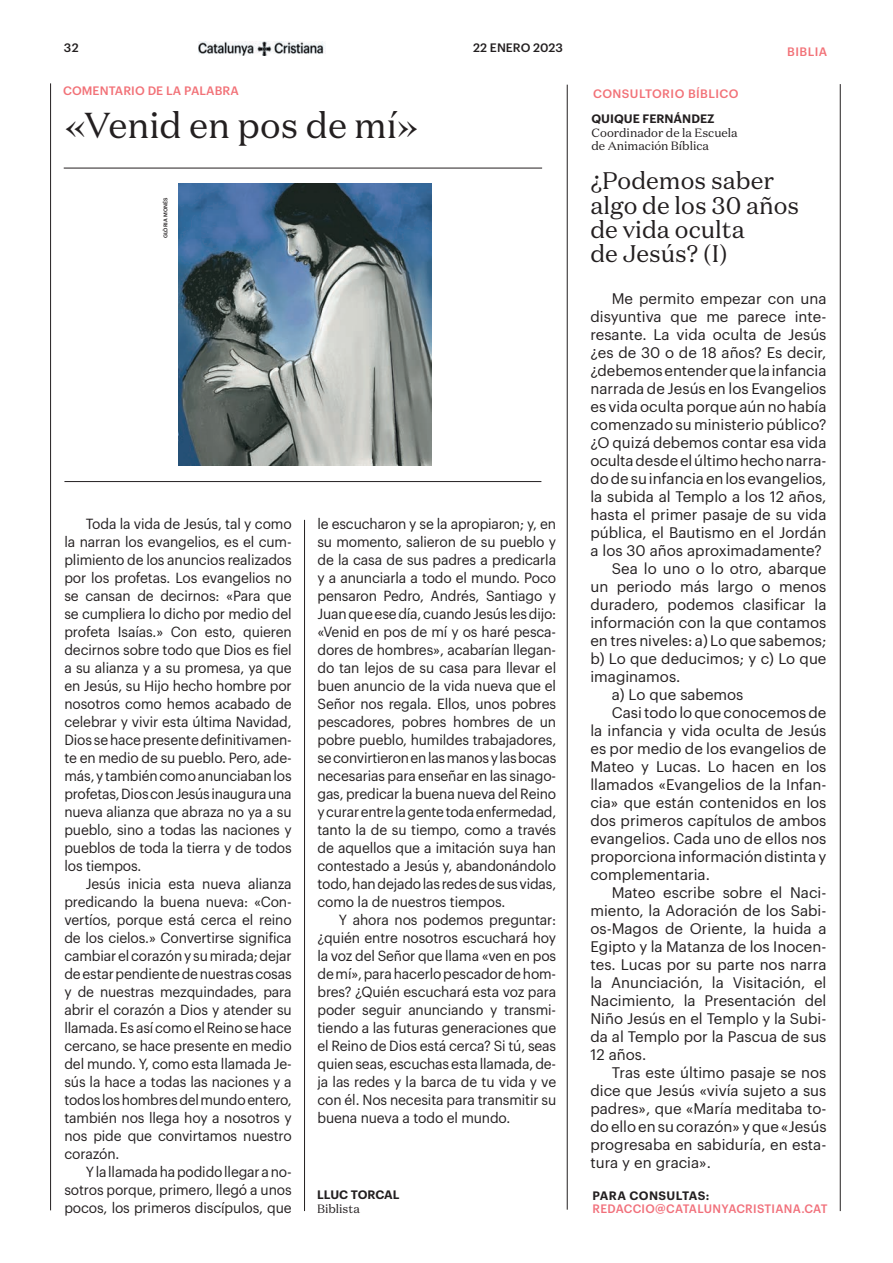
<style>
.page{position:relative;width:893px;height:1263px;background:#fff}
.page>*{position:absolute;margin:0;border:0;box-sizing:border-box;transform-origin:0 0}
.t1{font:36px "Domaine Text";color:#231f20}
.t2{font:24px/24px "Domaine Text";color:#231f20}
.t3{font:15px "Graphik";color:#231f20}
.t4{font:14.4px/18px "Graphik";letter-spacing:-.01em;color:#231f20;text-align:justify;scale:.96 1}
.t5{font:12px/13.5px "Domaine Text";color:#231f20}
.t6{font:500 12px "Graphik";letter-spacing:.02em;color:#f27278}
.t7{font:500 12px "Graphik";letter-spacing:.03em;color:#f1707b}
.t8{font:600 12px "Graphik";color:#231f20}
.t9{font:600 12px "Graphik";letter-spacing:.035em;color:#231f20}
.t10{font:500 12px "Graphik";color:#231f20}
.t11{font:500 5.25px "Graphik";color:#231f20}
</style>
<div class="page">
<img style="left:198px;top:42px;width:126px;height:13px">
<hr style="left:840px;top:84px;width:1px;height:1127px;background:#231f20">
<hr style="left:50px;top:83px;width:1px;height:1127px;background:#231f20">
<hr style="left:567px;top:85px;width:1px;height:1125px;background:#231f20">
<hr style="left:304px;top:520px;width:1px;height:691px;background:#231f20">
<hr style="left:64px;top:481px;width:477px;height:1px;background:#231f20">
<hr style="left:64px;top:168px;width:478px;height:1px;background:#231f20">
<img style="left:179px;top:183px;width:252px;height:283px">
<p class="t10" style="left:64px;top:39px;width:16px">32</p>
<p class="t10" style="left:473px;top:38px;width:91px">22 ENERO 2023</p>
<p class="t6" style="left:787px;top:42px;width:41px">BIBLIA</p>
<p class="t6" style="left:63px;top:81px;width:177px">COMENTARIO DE LA PALABRA</p>
<p class="t6" style="left:593px;top:84px;width:147px">CONSULTORIO BÍBLICO</p>
<h1 class="t1" style="left:64px;top:103px;width:357px">«Venid en pos de mí»</h1>
<p class="t11" style="left:162px;top:238px;width:42px;rotate:-90deg">GLÒRIA MONÉS</p>
<p class="t4" style="left:64px;top:513px;width:238px;text-indent:21px">Toda la vida de Jesús, tal y como la narran los evangelios, es el cum&shy;plimiento de los anuncios realizados por los profetas. Los evangelios no se cansan de decirnos: «Para que se cumpliera lo dicho por medio del profeta Isaías.» Con esto, quieren decirnos sobre todo que Dios es fiel a su alianza y a su promesa, ya que en Jesús, su Hijo hecho hombre por nosotros como hemos acabado de celebrar y vivir esta última Navidad, Dios se hace presente definitivamen&shy;te en medio de su pueblo. Pero, ade&shy;más, y también como anunciaban los profetas, Dios con Jesús inaugura una nueva alianza que abraza no ya a su pueblo, sino a todas las naciones y pueblos de toda la tierra y de todos los tiempos.</p>
<p class="t4" style="left:64px;top:873px;width:238px;text-indent:21px">Jesús inicia esta nueva alianza predicando la buena nueva: «Con&shy;vertíos, porque está cerca el reino de los cielos.» Convertirse significa cambiar el corazón y su mirada; dejar de estar pendiente de nuestras cosas y de nuestras mezquindades, para abrir el corazón a Dios y atender su llamada. Es así como el Reino se hace cercano, se hace presente en medio del mundo. Y, como esta llamada Je&shy;sús la hace a todas las naciones y a todos los hombres del mundo entero, también nos llega hoy a nosotros y nos pide que convirtamos nuestro corazón.</p>
<p class="t4" style="left:64px;top:1161px;width:238px;text-indent:21px">Y la llamada ha podido llegar a no&shy;sotros porque, primero, llegó a unos pocos, los primeros discípulos, que</p>
<p class="t4" style="left:317px;top:513px;width:250px">le escucharon y se la apropiaron; y, en su momento, salieron de su pueblo y de la casa de sus padres a predicarla y a anunciarla a todo el mundo. Poco pensaron Pedro, Andrés, Santiago y Juan que ese día, cuando Jesús les dijo: «Venid en pos de mí y os haré pesca&shy;dores de hombres», acabarían llegan&shy;do tan lejos de su casa para llevar el buen anuncio de la vida nueva que el Señor nos regala. Ellos, unos pobres pescadores, pobres hombres de un pobre pueblo, humildes trabajadores, se convirtieron en las manos y las bocas necesarias para enseñar en las sinago&shy;gas, predicar la buena nueva del Reino y curar entre la gente toda enfermedad, tanto la de su tiempo, como a través de aquellos que a imitación suya han contestado a Jesús y, abandonándolo todo, han dejado las redes de sus vidas, como la de nuestros tiempos.</p>
<p class="t4" style="left:317px;top:909px;width:250px;text-indent:21px">Y ahora nos podemos preguntar: ¿quién entre nosotros escuchará hoy la voz del Señor que llama «ven en pos de mí», para hacerlo pescador de hom&shy;bres? ¿Quién escuchará esta voz para poder seguir anunciando y transmi&shy;tiendo a las futuras generaciones que el Reino de Dios está cerca? Si tú, seas quien seas, escuchas esta llamada, de&shy;ja las redes y la barca de tu vida y ve con él. Nos necesita para transmitir su buena nueva a todo el mundo.</p>
<p class="t8" style="left:317px;top:1185px;width:84px">LLUC TORCAL</p>
<p class="t5" style="left:317px;top:1201px;width:44px">Biblista</p>
<p class="t8" style="left:591px;top:110px;width:125px">QUIQUE FERNÁNDEZ</p>
<p class="t5" style="left:591px;top:126px;width:148px">Coordinador de la Escuela de Animación Bíblica</p>
<h2 class="t2" style="left:590px;top:169px;width:210px">¿Podemos saber algo de los 30 años de vida oculta<br>de Jesús? (I)</h2>
<p class="t3" style="left:612px;top:287px;width:216px">Me permito empezar con una</p>
<p class="t3" style="left:590px;top:305px;width:237px">disyuntiva que me parece inte-</p>
<p class="t3" style="left:590px;top:323px;width:238px">resante. La vida oculta de Jesús</p>
<p class="t3" style="left:590px;top:341px;width:238px">¿es de 30 o de 18 años? Es decir,</p>
<p class="t3" style="left:590px;top:359px;width:237px">¿debemos entender que la infancia</p>
<p class="t3" style="left:590px;top:377px;width:237px">narrada de Jesús en los Evangelios</p>
<p class="t3" style="left:590px;top:395px;width:237px">es vida oculta porque aún no había</p>
<p class="t3" style="left:590px;top:413px;width:237px">comenzado su ministerio público?</p>
<p class="t3" style="left:590px;top:431px;width:237px">¿O quizá debemos contar esa vida</p>
<p class="t3" style="left:590px;top:449px;width:238px">oculta desde el último hecho narra-</p>
<p class="t3" style="left:590px;top:467px;width:238px">do de su infancia en los evangelios,</p>
<p class="t3" style="left:590px;top:485px;width:237px">la subida al Templo a los 12 años,</p>
<p class="t3" style="left:590px;top:503px;width:238px">hasta el primer pasaje de su vida</p>
<p class="t3" style="left:590px;top:521px;width:237px">pública, el Bautismo en el Jordán</p>
<p class="t3" style="left:590px;top:539px;width:233px">a los 30 años aproximadamente?</p>
<p class="t3" style="left:612px;top:557px;width:216px">Sea lo uno o lo otro, abarque</p>
<p class="t3" style="left:590px;top:575px;width:237px">un periodo más largo o menos</p>
<p class="t3" style="left:590px;top:593px;width:237px">duradero, podemos clasificar la</p>
<p class="t3" style="left:590px;top:611px;width:238px">información con la que contamos</p>
<p class="t3" style="left:590px;top:629px;width:238px">en tres niveles: a) Lo que sabemos;</p>
<p class="t3" style="left:590px;top:647px;width:238px">b) Lo que deducimos; y c) Lo que</p>
<p class="t3" style="left:590px;top:665px;width:92px">imaginamos.</p>
<p class="t3" style="left:612px;top:683px;width:133px">a) Lo que sabemos</p>
<p class="t3" style="left:612px;top:701px;width:216px">Casi todo lo que conocemos de</p>
<p class="t3" style="left:590px;top:719px;width:237px">la infancia y vida oculta de Jesús</p>
<p class="t3" style="left:590px;top:737px;width:237px">es por medio de los evangelios de</p>
<p class="t3" style="left:590px;top:755px;width:237px">Mateo y Lucas. Lo hacen en los</p>
<p class="t3" style="left:590px;top:773px;width:237px">llamados «Evangelios de la Infan-</p>
<p class="t3" style="left:590px;top:791px;width:237px">cia» que están contenidos en los</p>
<p class="t3" style="left:590px;top:809px;width:237px">dos primeros capítulos de ambos</p>
<p class="t3" style="left:590px;top:827px;width:237px">evangelios. Cada uno de ellos nos</p>
<p class="t3" style="left:590px;top:845px;width:237px">proporciona información distinta y</p>
<p class="t3" style="left:590px;top:863px;width:121px">complementaria.</p>
<p class="t3" style="left:612px;top:881px;width:216px">Mateo escribe sobre el Naci-</p>
<p class="t3" style="left:590px;top:899px;width:238px">miento, la Adoración de los Sabi-</p>
<p class="t3" style="left:590px;top:917px;width:237px">os-Magos de Oriente, la huida a</p>
<p class="t3" style="left:590px;top:935px;width:237px">Egipto y la Matanza de los Inocen-</p>
<p class="t3" style="left:590px;top:953px;width:238px">tes. Lucas por su parte nos narra</p>
<p class="t3" style="left:590px;top:971px;width:237px">la Anunciación, la Visitación, el</p>
<p class="t3" style="left:590px;top:989px;width:237px">Nacimiento, la Presentación del</p>
<p class="t3" style="left:590px;top:1007px;width:237px">Niño Jesús en el Templo y la Subi-</p>
<p class="t3" style="left:590px;top:1025px;width:238px">da al Templo por la Pascua de sus</p>
<p class="t3" style="left:590px;top:1043px;width:57px">12 años.</p>
<p class="t3" style="left:612px;top:1061px;width:216px">Tras este último pasaje se nos</p>
<p class="t3" style="left:590px;top:1079px;width:237px">dice que Jesús «vivía sujeto a sus</p>
<p class="t3" style="left:590px;top:1097px;width:238px">padres», que «María meditaba to-</p>
<p class="t3" style="left:590px;top:1115px;width:238px">do ello en su corazón» y que «Jesús</p>
<p class="t3" style="left:590px;top:1133px;width:237px">progresaba en sabiduría, en esta-</p>
<p class="t3" style="left:590px;top:1151px;width:122px">tura y en gracia».</p>
<p class="t9" style="left:593px;top:1186px;width:118px">PARA CONSULTAS:</p>
<p class="t7" style="left:593px;top:1199px;width:237px">REDACCIO@CATALUNYACRISTIANA.CAT</p>
</div>
